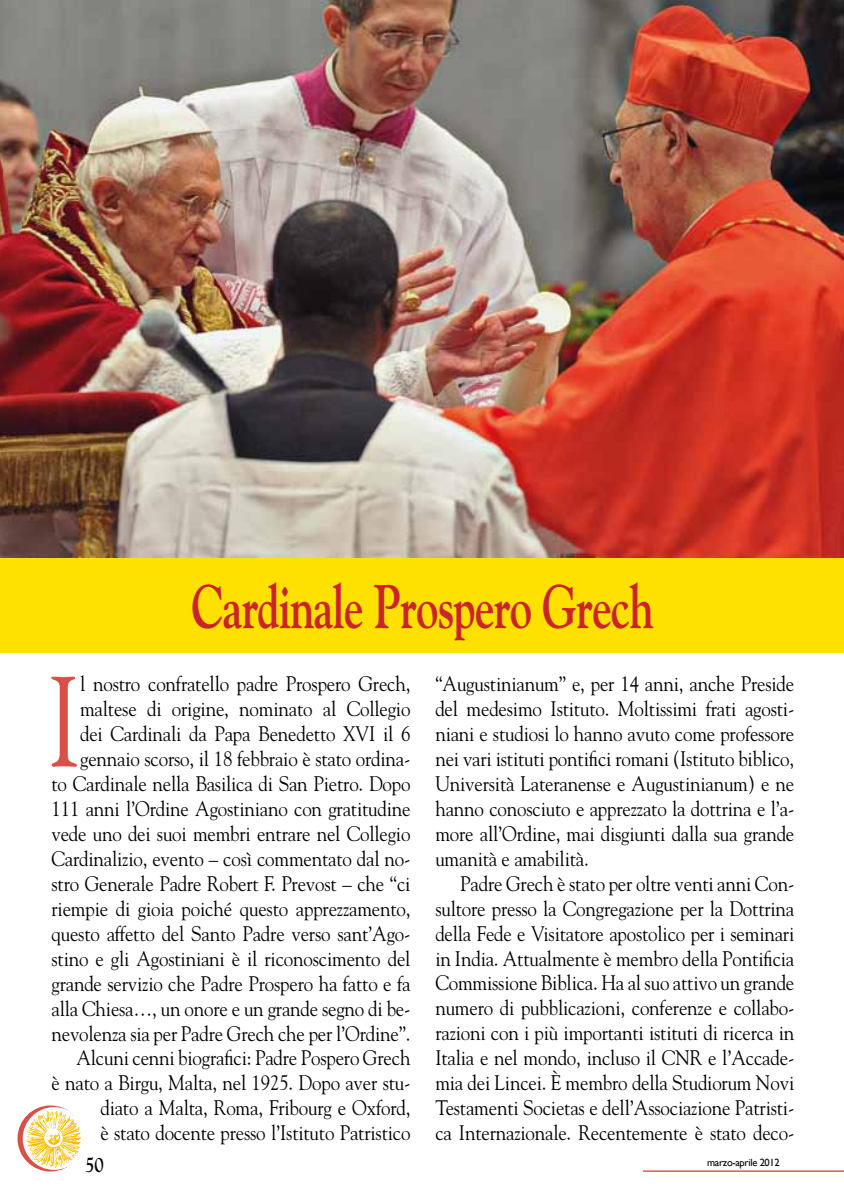
<style>
.page{position:relative;width:844px;height:1191px;background:#fff}
.page>*{position:absolute;margin:0;border:0;box-sizing:border-box;transform-origin:0 0}
.t1{font:127.23px "Goudy";color:#da4f46;scale:.8 1}
.t2{font:700 61.25px "Goudy";letter-spacing:-.025em;color:#cb2428;scale:.73 1}
.t3{font:21px/24.8px "Goudy";letter-spacing:-.01em;color:#000;text-align:justify;scale:.9 1}
.t4{font:700 21px "Goudy";color:#000;scale:.8 1}
.t5{font:10.5px "Gill Sans";letter-spacing:-.03em;color:#000}
</style>
<div class="page">
<div style="left:0;top:0;width:843px;height:652px;background:#ffe100"></div>
<hr style="left:642px;top:1170px;width:201px;height:1px;background:#da4f46">
<svg style="left:17px;top:1105px;width:67px;height:66px"></svg>
<div style="left:23px;top:1107px;width:62px;height:62px;background:#fff;border-radius:50%"></div>
<img style="left:25px;top:1109px;width:57px;height:59px">
<img style="left:0;top:0;width:843px;height:557px">
<h2 class="t2" style="left:191px;top:569px;width:635px">Cardinale Prospero Grech</h2>
<p class="t3" style="left:51px;top:671px;width:400px;text-align:right">l nostro confratello padre Prospero Grech, maltese di origine, nominato al Collegio<br>dei Cardinali da Papa Benedetto XVI il 6 gennaio scorso, il 18 febbraio è stato ordina-<br>to Cardinale nella Basilica di San Pietro. Dopo 111 anni l’Ordine Agostiniano con gratitudine vede uno dei suoi membri entrare nel Collegio Cardinalizio, evento – così commentato dal no&shy;stro Generale Padre Robert F. Prevost – che “ci riempie di gioia poiché questo apprezzamento, questo affetto del Santo Padre verso sant’Ago&shy;stino e gli Agostiniani è il riconoscimento del grande servizio che Padre Prospero ha fatto e fa alla Chiesa…, un onore e un grande segno di be&shy;nevolenza sia per Padre Grech che per l’Ordine”.<br>Alcuni cenni biografici: Padre Pospero Grech<br>è nato a Birgu, Malta, nel 1925. Dopo aver stu&shy;diato a Malta, Roma, Fribourg e Oxford,<br>è stato docente presso l’Istituto Patristico</p>
<p class="t3" style="left:435px;top:671px;width:400px">“Augustinianum” e, per 14 anni, anche Preside del medesimo Istituto. Moltissimi frati agosti&shy;niani e studiosi lo hanno avuto come professore nei vari istituti pontifici romani (Istituto biblico, Università Lateranense e Augustinianum) e ne hanno conosciuto e apprezzato la dottrina e l’a&shy;more all’Ordine, mai disgiunti dalla sua grande umanità e amabilità.</p>
<h1 class="t1" style="left:47px;top:643px;width:44px">I</h1>
<p class="t3" style="left:435px;top:870px;width:400px;text-indent:25px">Padre Grech è stato per oltre venti anni Con&shy;sultore presso la Congregazione per la Dottrina della Fede e Visitatore apostolico per i seminari in India. Attualmente è membro della Pontificia Commissione Biblica. Ha al suo attivo un grande numero di pubblicazioni, conferenze e collabo&shy;razioni con i più importanti istituti di ricerca in Italia e nel mondo, incluso il CNR e l’Accade&shy;mia dei Lincei. È membro della Studiorum Novi Testamenti Societas e dell’Associazione Patristi&shy;ca Internazionale. Recentemente è stato deco-</p>
<p class="t4" style="left:85px;top:1151px;width:24px">50</p>
<p class="t5" style="left:707px;top:1155px;width:74px">marzo-aprile 2012</p>
</div>
